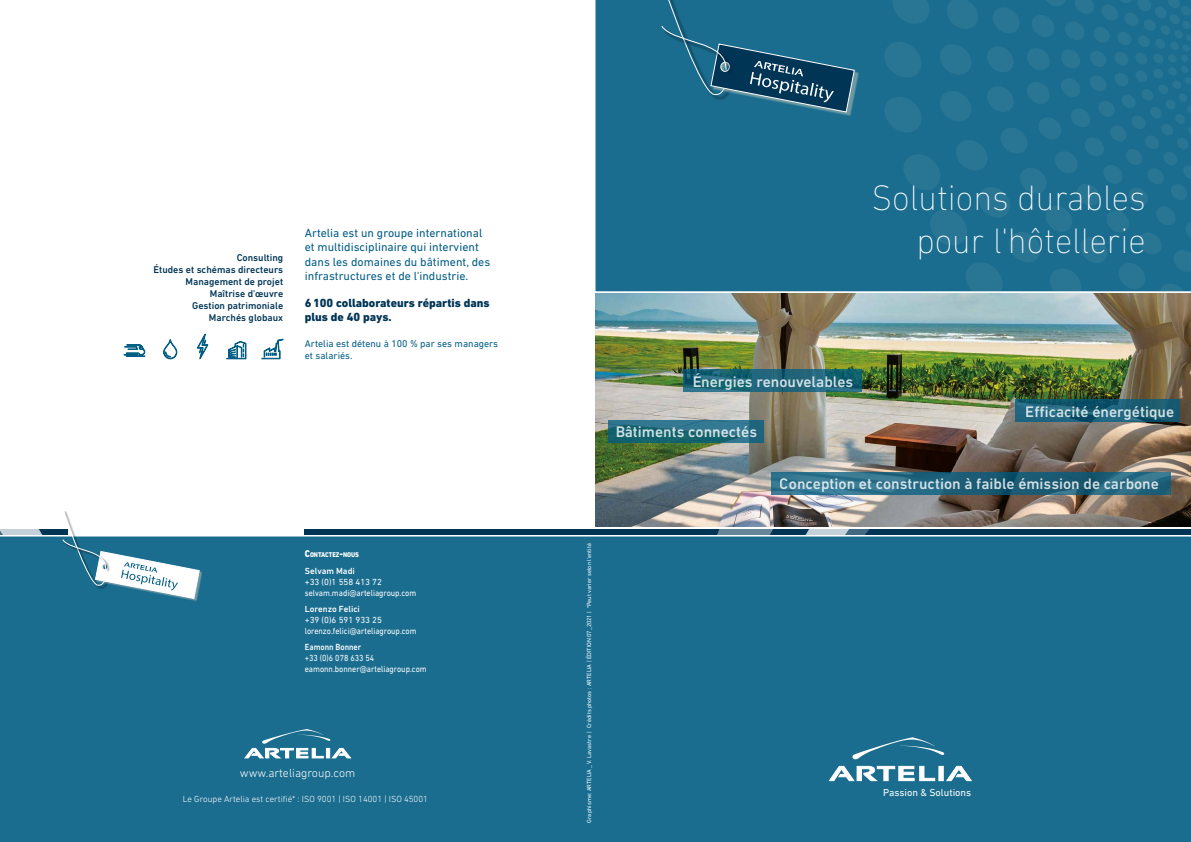
<style>
.page{position:relative;width:1191px;height:842px;background:#fff}
.page>*{position:absolute;margin:0;border:0;box-sizing:border-box;transform-origin:0 0}
.t1{font:200 36px/43.2px "DIN Next LT Pro";color:#fff;text-align:right}
.t2{font:500 15.6px "DIN Next LT Pro";color:#fff}
.t3{font:12px/14.4px "DIN Next LT Pro";color:#035d85}
.t4{font:800 12px/14.4px "DIN Next LT Pro";color:#003556}
.t5{font:300 12px "DIN Next LT Pro";color:#fff}
.t6{font:10.3px "DIN Next LT Pro";color:#fff}
.t7{font:500 10px/12px "DIN Next LT Pro";color:#003556;text-align:right}
.t8{font:10px/12px "DIN Next LT Pro";color:#035d85}
.t9{font:9px/11px "DIN Next LT Pro";color:#fff}
.t10{font:300 9px "DIN Next LT Pro";color:#fff}
.t11{font:9px/11px "DIN Next LT Pro";color:#fff;scale:.9 1}
.t12{font:500 9px "DIN Next LT Pro";color:#fff}
.t13{font:500 9px "DIN Next LT Pro";color:#fff;scale:.9 1}
.t14{font:800 7px "DIN Next LT Pro";color:#fff;scale:.9 1}
.t15{font:6px "DIN Next LT Pro";color:#fff}
.s1{font-size:10px}
</style>
<div class="page">
<div style="left:595px;top:0;width:267px;height:291px;background:#1a6d8f"></div>
<svg style="left:862px;top:0;width:329px;height:292px;background:#1e6f90"></svg>
<div style="left:0;top:536px;width:1191px;height:306px;background:#1a6d8f"></div>
<img style="left:595px;top:293px;width:596px;height:233px">
<div style="left:712px;top:46px;width:147px;height:71px;background:#c0c5b5;opacity:.52"></div>
<svg style="left:829px;top:766px;width:105px;height:15px"></svg>
<hr style="left:939px;top:766px;width:4px;height:15px;background:#fff">
<svg style="left:946px;top:766px;width:25px;height:15px"></svg>
<svg style="left:852px;top:737px;width:92px;height:22px;background:#317b9a"></svg>
<div style="left:96px;top:552px;width:106px;height:50px;background:#c0c5b5;opacity:.52"></div>
<svg style="left:245px;top:729px;width:105px;height:29px"></svg>
<svg style="left:660px;top:0;width:195px;height:113px;background:#206786"></svg>
<svg style="left:0;top:511px;width:200px;height:88px"></svg>
<div style="left:305px;top:529px;width:886px;height:5px;background:#003556"></div>
<svg style="left:717px;top:529px;width:152px;height:5px"></svg>
<svg style="left:683px;top:370px;width:179px;height:22px;background:#1b6476"></svg>
<svg style="left:608px;top:420px;width:156px;height:22px;background:#216b7e"></svg>
<svg style="left:1015px;top:400px;width:165px;height:22px;background:#1a5e76"></svg>
<svg style="left:771px;top:473px;width:399px;height:22px;background:#256780"></svg>
<svg style="left:226px;top:341px;width:20px;height:18px"></svg>
<svg style="left:261px;top:339px;width:22px;height:20px"></svg>
<svg style="left:163px;top:340px;width:14px;height:19px"></svg>
<svg style="left:197px;top:334px;width:11px;height:26px"></svg>
<svg style="left:124px;top:344px;width:21px;height:13px"></svg>
<p class="t7" style="left:153px;top:252px;width:131px">Consulting<br>Études et schémas directeurs<br>Management de projet<br>Maîtrise d'œuvre<br>Gestion patrimoniale<br>Marchés globaux</p>
<p class="t3" style="left:305px;top:225px;width:187px">Artelia est un groupe international et multidisciplinaire qui intervient dans les domaines du bâtiment, des infrastructures et de l'industrie.</p>
<p class="t4" style="left:305px;top:295px;width:186px">6100 collaborateurs répartis dans plus de 40 pays.</p>
<p class="t8" style="left:305px;top:337px;width:195px">Artelia est détenu à 100 % par ses managers et salariés.</p>
<p class="t14" style="left:305px;top:550px;width:62px"><span class="s1">C</span>ONTACTEZ<span class="s1">-</span>NOUS</p>
<p class="t12" style="left:305px;top:565px;width:52px">Selvam Madi</p>
<p class="t9" style="left:305px;top:576px;width:113px">+33 (0)1 558 413 72 selvam.madi@arteliagroup.com</p>
<p class="t12" style="left:305px;top:603px;width:57px">Lorenzo Felici</p>
<p class="t9" style="left:305px;top:614px;width:113px">+39 (0)6 591 933 25 lorenzo.felici@arteliagroup.com</p>
<p class="t13" style="left:305px;top:641px;width:64px">Eamonn Bonner</p>
<p class="t11" style="left:305px;top:652px;width:137px">+33 (0)6 078 633 54 eamonn.bonner@arteliagroup.com</p>
<p class="t5" style="left:240px;top:766px;width:117px">www.arteliagroup.com</p>
<p class="t10" style="left:183px;top:793px;width:247px">Le Groupe Artelia est certifié* : ISO 9001 | ISO 14001 | ISO 45001</p>
<h1 class="t1" style="left:871px;top:176px;width:276px">Solutions durables pour l'hôtellerie</h1>
<p class="t15" style="left:585px;top:822px;width:281px;rotate:-90deg">Graphisme: ARTELIA _ V. Lavastre | Crédits photos : ARTELIA | ÉDITION 07_2021 | *Peut varier selon l'entité</p>
<p class="t2" style="left:692px;top:372px;width:162px">Énergies renouvelables</p>
<p class="t2" style="left:615px;top:423px;width:143px">Bâtiments connectés</p>
<p class="t2" style="left:1025px;top:402px;width:150px">Efficacité énergétique</p>
<p class="t2" style="left:780px;top:475px;width:380px">Conception et construction à faible émission de carbone</p>
<p class="t6" style="left:883px;top:787px;width:90px">Passion &amp; Solutions</p>
</div>
